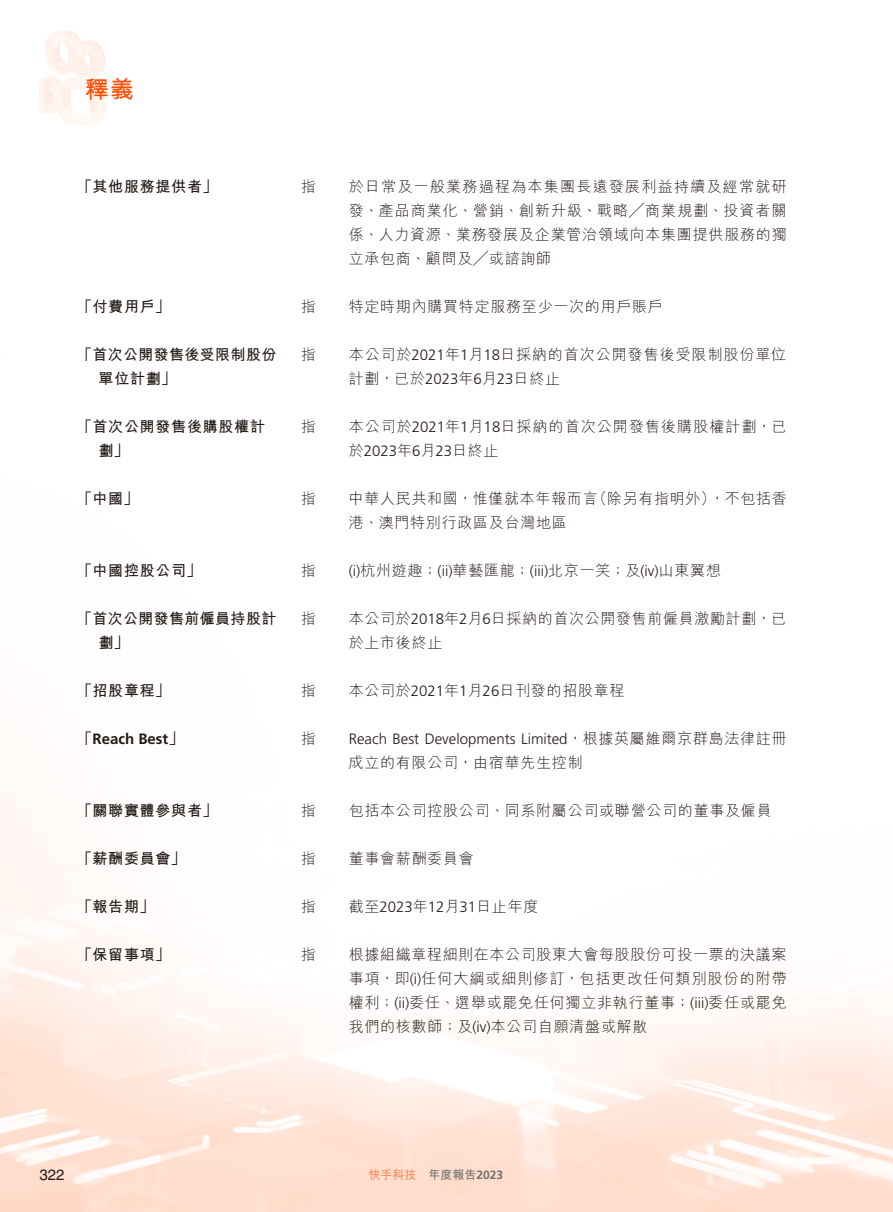
<style>
.page{position:relative;width:893px;height:1212px;background:#fff}
.page>*{position:absolute;margin:0;border:0;box-sizing:border-box;transform-origin:0 0}
.t1{font:700 24px "M Hei HK";color:#ff4c00}
.t2{font:300 15px/24px "M Hei HK";letter-spacing:.05em;color:#231916}
.t3{font:700 15px/24px "M Hei HK";letter-spacing:.05em;color:#231916}
.t4{font:300 15px "Frutiger LT Std";color:#231916}
.t5{font:700 15px/24px "M Hei HK";letter-spacing:.025em;color:#231916}
.t6{font:300 15px "M Hei HK";letter-spacing:.075em;color:#231916}
.t7{font:700 15px "Frutiger LT Std";color:#231916}
.t8{font:15px "Helvetica LT Std";color:#231916}
.t9{font:700 12px "M Hei HK";color:#ff8956}
.s1{font-family:"Frutiger LT Std"}
.s2{font-family:"M Hei HK"}
.s3{color:#727272}
.s4{font-family:"Frutiger LT Std";color:#727272}
</style>
<div class="page">
<h1 class="t1" style="left:85px;top:72px;width:51px">釋義</h1>
<p class="t3" style="left:78px;top:173px;width:141px">「其他服務提供者」</p>
<p class="t2" style="left:301px;top:174px;width:16px">指</p>
<p class="t2" style="left:349px;top:174px;width:439px;text-align:justify">於日常及一般業務過程為本集團長遠發展利益持續及經常就研發、產品商業化、營銷、創新升級、戰略╱商業規劃、投資者關係、人力資源、業務發展及企業管治領域向本集團提供服務的獨立承包商、顧問及╱或諮詢師</p>
<p class="t3" style="left:78px;top:293px;width:94px">「付費用戶」</p>
<p class="t2" style="left:301px;top:294px;width:16px">指</p>
<p class="t2" style="left:349px;top:294px;width:316px">特定時期內購買特定服務至少一次的用戶賬戶</p>
<p class="t5" style="left:99px;top:341px;width:179px;text-indent:-21px">「首次公開發售後受限制股份單位計劃」</p>
<p class="t2" style="left:301px;top:342px;width:16px">指</p>
<p class="t2" style="left:349px;top:342px;width:439px">本公司於<span class="s1">2021</span>年<span class="s1">1</span>月<span class="s1">18</span>日採納的首次公開發售後受限制股份單位計劃，已於<span class="s1">2023</span>年<span class="s1">6</span>月<span class="s1">23</span>日終止</p>
<p class="t3" style="left:99px;top:413px;width:168px;text-indent:-21px">「首次公開發售後購股權計劃」</p>
<p class="t2" style="left:301px;top:414px;width:16px">指</p>
<p class="t6" style="left:349px;top:419px;width:439px">本公司於<span class="s1">2021</span>年<span class="s1">1</span>月<span class="s1">18</span>日採納的首次公開發售後購股權計劃，已</p>
<p class="t4" style="left:349px;top:443px;width:151px"><span class="s2">於</span>2023<span class="s2">年</span>6<span class="s2">月</span>23<span class="s2">日終止</span></p>
<p class="t3" style="left:78px;top:485px;width:62px">「中國」</p>
<p class="t2" style="left:301px;top:486px;width:16px">指</p>
<p class="t2" style="left:349px;top:486px;width:440px">中華人民共和國，惟僅就本年報而言（除另有指明外），不包括香港、澳門特別行政區及台灣地區</p>
<p class="t3" style="left:78px;top:557px;width:125px">「中國控股公司」</p>
<p class="t2" style="left:301px;top:558px;width:16px">指</p>
<p class="t2" style="left:349px;top:558px;width:374px"><span class="s1">(i)</span>杭州遊趣；<span class="s1">(ii)</span>華藝匯龍；<span class="s1">(iii)</span>北京一笑；及<span class="s1">(iv)</span>山東翼想</p>
<p class="t5" style="left:99px;top:605px;width:179px;text-indent:-21px">「首次公開發售前僱員持股計劃」</p>
<p class="t2" style="left:301px;top:606px;width:16px">指</p>
<p class="t2" style="left:349px;top:606px;width:439px">本公司於<span class="s1">2018</span>年<span class="s1">2</span>月<span class="s1">6</span>日採納的首次公開發售前僱員激勵計劃，已於上市後終止</p>
<p class="t3" style="left:78px;top:677px;width:94px">「招股章程」</p>
<p class="t2" style="left:301px;top:678px;width:16px">指</p>
<p class="t2" style="left:349px;top:678px;width:277px">本公司於<span class="s1">2021</span>年<span class="s1">1</span>月<span class="s1">26</span>日刊發的招股章程</p>
<p class="t7" style="left:78px;top:730px;width:107px"><span class="s2">「</span>Reach Best<span class="s2">」</span></p>
<p class="t2" style="left:301px;top:726px;width:16px">指</p>
<p class="t4" style="left:349px;top:731px;width:439px">Reach Best Developments Limited<span class="s2">，根據英屬維爾京群島法律註冊</span></p>
<p class="t2" style="left:349px;top:750px;width:236px">成立的有限公司，由宿華先生控制</p>
<p class="t3" style="left:78px;top:797px;width:141px">「關聯實體參與者」</p>
<p class="t2" style="left:301px;top:798px;width:16px">指</p>
<p class="t2" style="left:349px;top:798px;width:424px">包括本公司控股公司、同系附屬公司或聯營公司的董事及僱員</p>
<p class="t3" style="left:78px;top:845px;width:109px">「薪酬委員會」</p>
<p class="t2" style="left:301px;top:846px;width:16px">指</p>
<p class="t2" style="left:349px;top:846px;width:127px">董事會薪酬委員會</p>
<p class="t3" style="left:78px;top:893px;width:78px">「報告期」</p>
<p class="t2" style="left:301px;top:894px;width:16px">指</p>
<p class="t2" style="left:349px;top:894px;width:191px">截至<span class="s1">2023</span>年<span class="s1">12</span>月<span class="s1">31</span>日止年度</p>
<p class="t3" style="left:78px;top:941px;width:94px">「保留事項」</p>
<p class="t2" style="left:301px;top:942px;width:16px">指</p>
<p class="t2" style="left:349px;top:942px;width:440px;text-align:justify">根據組織章程細則在本公司股東大會每股股份可投一票的決議案事項，即<span class="s1">(i)</span>任何大綱或細則修訂，包括更改任何類別股份的附帶權利；<span class="s1">(ii)</span>委任、選舉或罷免任何獨立非執行董事；<span class="s1">(iii)</span>委任或罷免我們的核數師；及<span class="s1">(iv)</span>本公司自願清盤或解散</p>
<p class="t8" style="left:39px;top:1165px;width:27px">322</p>
<p class="t9" style="left:368px;top:1165px;width:136px">快手科技 <span class="s3">年度報告</span><span class="s4">2023</span></p>
</div>
